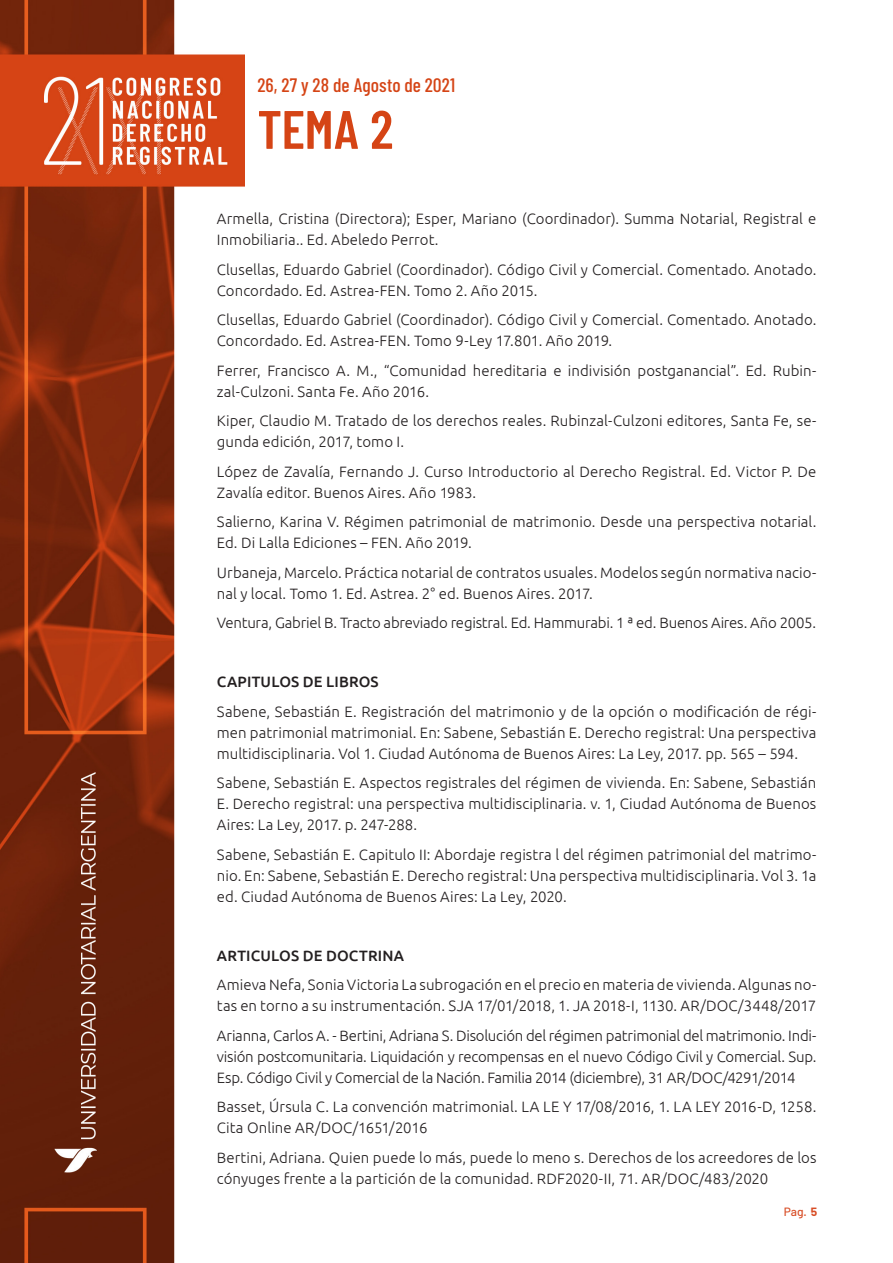
<style>
.page{position:relative;width:893px;height:1263px;background:#fff}
.page>*{position:absolute;margin:0;border:0;box-sizing:border-box;transform-origin:0 0}
.t1{font:600 54px "Barlow Condensed";color:#d54415}
.t2{font:500 19.5px "Barlow Condensed";letter-spacing:.005em;color:#d54415}
.t3{font:300 15px/21px "Ubuntu";letter-spacing:.005em;color:#231f20}
.t4{font:300 15px "Ubuntu";letter-spacing:-.015em;color:#231f20}
.t5{font:500 15px "Ubuntu";letter-spacing:.015em;color:#231f20}
.t6{font:500 12px "Barlow";color:#d84e27}
.s1{font-weight:700}
</style>
<div class="page">
<img style="left:0;top:1px;width:244px;height:1262px">
<h2 class="t2" style="left:257px;top:73px;width:199px">26, 27 y 28 de Agosto de 2021</h2>
<h1 class="t1" style="left:257px;top:96px;width:137px">TEMA 2</h1>
<p class="t3" style="left:217px;top:208px;width:601px">Armella, Cristina (Directora); Esper, Mariano (Coordinador). Summa Notarial, Registral e<br>Inmobiliaria.. Ed. Abeledo Perrot.</p>
<p class="t3" style="left:217px;top:259px;width:601px">Clusellas, Eduardo Gabriel (Coordinador). Código Civil y Comercial. Comentado. Anotado.<br>Concordado. Ed. Astrea-FEN. Tomo 2. Año 2015.</p>
<p class="t3" style="left:217px;top:309px;width:601px">Clusellas, Eduardo Gabriel (Coordinador). Código Civil y Comercial. Comentado. Anotado.<br>Concordado. Ed. Astrea-FEN. Tomo 9-Ley 17.801. Año 2019.</p>
<p class="t3" style="left:217px;top:360px;width:601px">Ferrer, Francisco A. M., “Comunidad hereditaria e indivisión postganancial”. Ed. Rubin&shy;zal-Culzoni. Santa Fe. Año 2016.</p>
<p class="t3" style="left:217px;top:410px;width:601px">Kiper, Claudio M. Tratado de los derechos reales. Rubinzal-Culzoni editores, Santa Fe, se&shy;gunda edición, 2017, tomo I.</p>
<p class="t3" style="left:217px;top:461px;width:601px">López de Zavalía, Fernando J. Curso Introductorio al Derecho Registral. Ed. Victor P. De<br>Zavalía editor. Buenos Aires. Año 1983.</p>
<p class="t3" style="left:217px;top:511px;width:601px">Salierno, Karina V. Régimen patrimonial de matrimonio. Desde una perspectiva notarial.<br>Ed. Di Lalla Ediciones – FEN. Año 2019.</p>
<p class="t3" style="left:217px;top:562px;width:601px">Urbaneja, Marcelo. Práctica notarial de contratos usuales. Modelos según normativa nacio&shy;nal y local. Tomo 1. Ed. Astrea. 2° ed. Buenos Aires. 2017.</p>
<p class="t4" style="left:217px;top:614px;width:601px">Ventura, Gabriel B. Tracto abreviado registral. Ed. Hammurabi. 1 ª ed. Buenos Aires. Año 2005.</p>
<p class="t5" style="left:217px;top:672px;width:163px">CAPITULOS DE LIBROS</p>
<p class="t3" style="left:217px;top:701px;width:601px;text-align:justify">Sabene, Sebastián E. Registración del matrimonio y de la opción o modificación de régi&shy;men patrimonial matrimonial. En: Sabene, Sebastián E. Derecho registral: Una perspectiva multidisciplinaria. Vol 1. Ciudad Autónoma de Buenos Aires: La Ley, 2017. pp. 565 – 594.</p>
<p class="t3" style="left:217px;top:772px;width:601px;text-align:justify">Sabene, Sebastián E. Aspectos registrales del régimen de vivienda. En: Sabene, Sebastián E. Derecho registral: una perspectiva multidisciplinaria. v. 1, Ciudad Autónoma de Buenos Aires: La Ley, 2017. p. 247-288.</p>
<p class="t3" style="left:217px;top:844px;width:601px;text-align:justify">Sabene, Sebastián E. Capitulo II: Abordaje registra l del régimen patrimonial del matrimo&shy;nio. En: Sabene, Sebastián E. Derecho registral: Una perspectiva multidisciplinaria. Vol 3. 1a ed. Ciudad Autónoma de Buenos Aires: La Ley, 2020.</p>
<p class="t5" style="left:217px;top:946px;width:189px">ARTICULOS DE DOCTRINA</p>
<p class="t3" style="left:217px;top:974px;width:601px">Amieva Nefa, Sonia Victoria La subrogación en el precio en materia de vivienda. Algunas no&shy;tas en torno a su instrumentación. SJA 17/01/2018, 1. JA 2018-I, 1130. AR/DOC/3448/2017</p>
<p class="t3" style="left:217px;top:1025px;width:601px;text-align:justify">Arianna, Carlos A. - Bertini, Adriana S. Disolución del régimen patrimonial del matrimonio. Indi&shy;visión postcomunitaria. Liquidación y recompensas en el nuevo Código Civil y Comercial. Sup.<br>Esp. Código Civil y Comercial de la Nación. Familia 2014 (diciembre), 31 AR/DOC/4291/2014</p>
<p class="t3" style="left:217px;top:1096px;width:601px">Basset, Úrsula C. La convención matrimonial. LA LE Y 17/08/2016, 1. LA LEY 2016-D, 1258.<br>Cita Online AR/DOC/1651/2016</p>
<p class="t3" style="left:217px;top:1147px;width:601px">Bertini, Adriana. Quien puede lo más, puede lo meno s. Derechos de los acreedores de los cónyuges frente a la partición de la comunidad. RDF2020-II, 71. AR/DOC/483/2020</p>
<p class="t6" style="left:784px;top:1204px;width:35px">Pag. <span class="s1">5</span></p>
</div>
